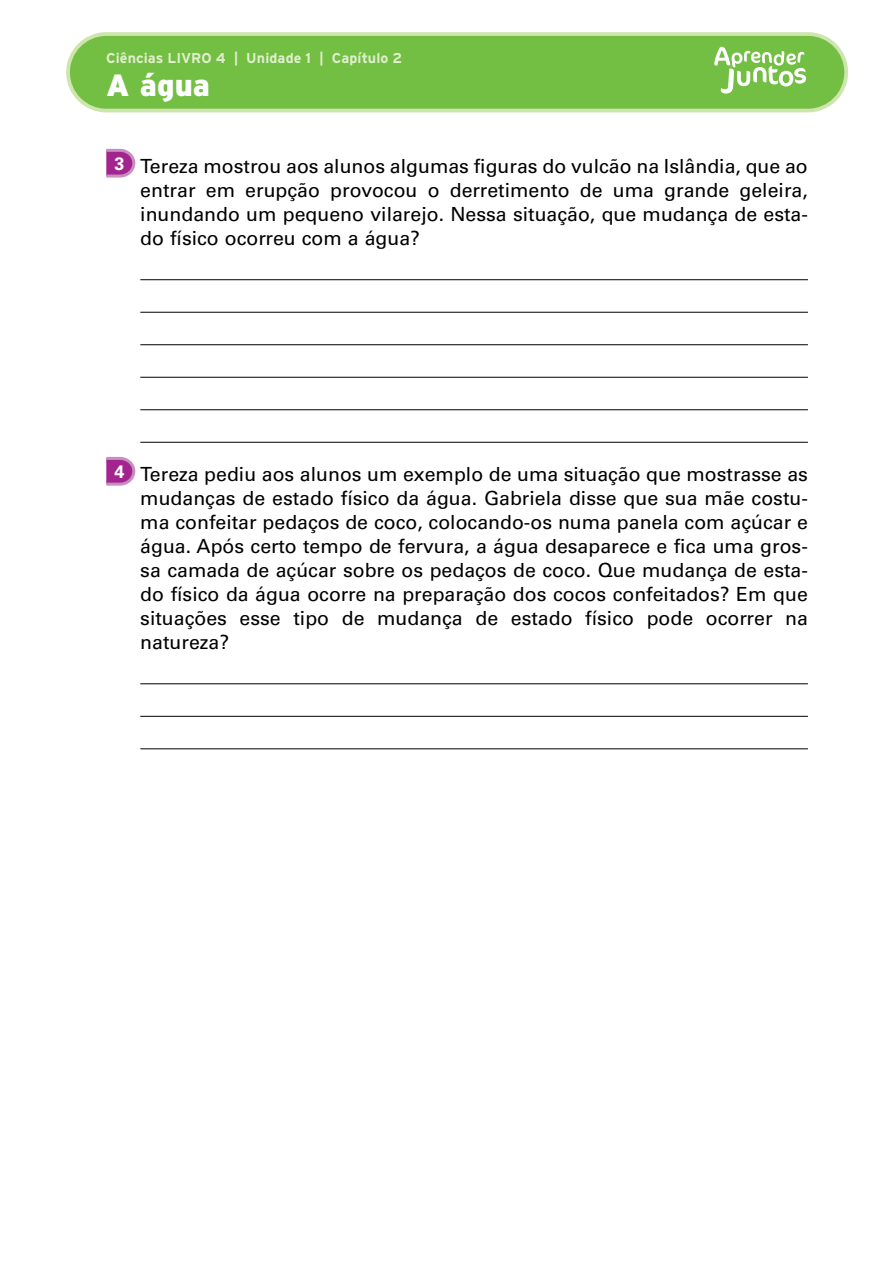
<style>
.page{position:relative;width:893px;height:1263px;background:#fff}
.page>*{position:absolute;margin:0;border:0;box-sizing:border-box;transform-origin:0 0}
.t1{font:900 30.75px "Interstate";color:#fff}
.t2{font:19.5px/24px "Univers LT Std";color:#000;text-align:justify}
.t3{font:700 14.25px "Interstate";letter-spacing:.005em;color:#e1eecd}
</style>
<div class="page">
<div style="left:68px;top:34px;width:778px;height:77px;background:#72bf44;border-radius:38px"></div>
<div style="left:66px;top:32px;width:782px;height:80px;border:4px solid #cfe5ae;border-radius:38px"></div>
<svg style="left:714px;top:47px;width:92px;height:47px"></svg>
<hr style="left:140px;top:279px;width:668px;height:1px;background:#000">
<hr style="left:140px;top:312px;width:668px;height:1px;background:#000">
<hr style="left:140px;top:344px;width:668px;height:1px;background:#000">
<hr style="left:140px;top:377px;width:668px;height:1px;background:#000">
<hr style="left:140px;top:409px;width:668px;height:1px;background:#000">
<hr style="left:140px;top:442px;width:668px;height:1px;background:#000">
<hr style="left:140px;top:683px;width:668px;height:1px;background:#000">
<hr style="left:140px;top:716px;width:668px;height:1px;background:#000">
<hr style="left:140px;top:748px;width:668px;height:1px;background:#000">
<svg style="left:106px;top:149px;width:29px;height:29px"></svg>
<svg style="left:106px;top:457px;width:29px;height:29px"></svg>
<p class="t3" style="left:106px;top:50px;width:297px">Ciências LIVRO 4 | Unidade 1 | Capítulo 2</p>
<h1 class="t1" style="left:106px;top:67px;width:105px">A água</h1>
<p class="t2" style="left:140px;top:154px;width:669px;text-indent:-26px"><sup>3</sup> Tereza mostrou aos alunos algumas figuras do vulcão na Islândia, que ao entrar em erupção provocou o derretimento de uma grande geleira, inundando um pequeno vilarejo. Nessa situação, que mudança de esta&shy;do físico ocorreu com a água?</p>
<p class="t2" style="left:140px;top:462px;width:669px;text-indent:-26px"><sup>4</sup> Tereza pediu aos alunos um exemplo de uma situação que mostrasse as mudanças de estado físico da água. Gabriela disse que sua mãe costu&shy;ma confeitar pedaços de coco, colocando-os numa panela com açúcar e água. Após certo tempo de fervura, a água desaparece e fica uma gros&shy;sa camada de açúcar sobre os pedaços de coco. Que mudança de esta&shy;do físico da água ocorre na preparação dos cocos confeitados? Em que situações esse tipo de mudança de estado físico pode ocorrer na natureza?</p>
</div>
